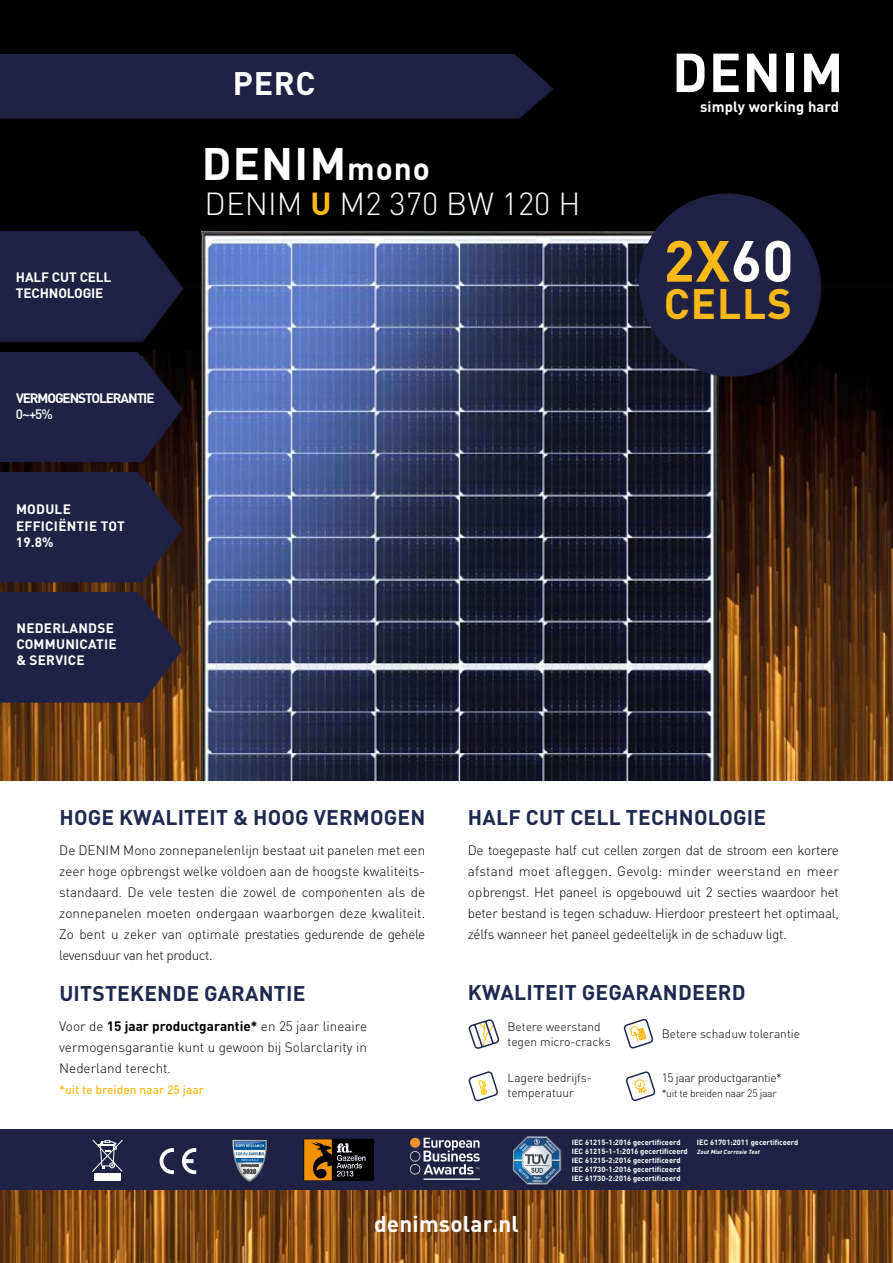
<style>
.page{position:relative;width:893px;height:1263px;background:#fff}
.page>*{position:absolute;margin:0;border:0;box-sizing:border-box;transform-origin:0 0}
.t1{font:700 57.15px "DIN Pro";color:#fbb917}
.t2{font:700 54px "DIN Pro";letter-spacing:.02em;color:#fff}
.t3{font:700 45px "DIN Pro";letter-spacing:.03em;color:#fff}
.t4{font:700 42px "DIN Pro";letter-spacing:.02em;color:#fbb917}
.t5{font:700 32.25px "DIN Pro";color:#fff}
.t6{font:300 31.5px "DIN Pro";color:#fff}
.t7{font:700 22.5px "DIN Pro";letter-spacing:.01em;color:#fff}
.t8{font:700 21px "DIN Pro";letter-spacing:.01em;color:#1e294f}
.t9{font:700 14.7px "DIN Pro";letter-spacing:.01em;color:#fff}
.t10{font:300 13.5px/21px "DIN Pro";letter-spacing:-.02em;color:#000;text-align:justify}
.t11{font:700 13.5px/16.2px "DIN Pro";letter-spacing:.01em;color:#fff}
.t12{font:700 13.5px/16.2px "DIN Pro";letter-spacing:-.01em;color:#fff}
.t13{font:700 13.5px "DIN Pro";letter-spacing:-.08em;color:#fff}
.t14{font:500 13.5px "DIN Pro";color:#fff}
.t15{font:300 12px/15px "DIN Pro";color:#000}
.t16{font:500 12px "DIN Pro";color:#fbb917}
.t17{font:300 12px "DIN Pro";letter-spacing:-.03em;color:#000}
.t18{font:300 10.5px "DIN Pro";letter-spacing:-.03em;color:#000}
.t19{font:700 7.5px/9px "DIN Pro";color:#fff}
.t20{font:italic 700 6px "DIN Pro";color:#fff}
.s1{font-size:31.5px}
.s2{font-weight:700;color:#fbb917}
.s3{color:#fff}
.s4{font-weight:700}
</style>
<div class="page">
<img style="left:0;top:1190px;width:893px;height:73px">
<div style="left:0;top:0;width:893px;height:286px;background:#000"></div>
<img style="left:0;top:282px;width:893px;height:499px">
<img style="left:201px;top:232px;width:518px;height:549px">
<div style="left:0;top:58px;width:554px;height:61px;background:#1f2245"></div>
<div style="left:0;top:54px;width:514px;height:59px;background:#1f2245"></div>
<svg style="left:514px;top:54px;width:35px;height:59px"></svg>
<svg style="left:0;top:281px;width:183px;height:422px;background:#25181a"></svg>
<div style="left:0;top:232px;width:138px;height:105px;background:#1f2245"></div>
<svg style="left:138px;top:232px;width:40px;height:105px"></svg>
<div style="left:0;top:352px;width:137px;height:105px;background:#1f2245"></div>
<svg style="left:137px;top:352px;width:40px;height:105px;background:#19172d"></svg>
<div style="left:0;top:472px;width:137px;height:105px;background:#1f2245"></div>
<svg style="left:137px;top:472px;width:40px;height:105px;background:#261e2f"></svg>
<div style="left:0;top:592px;width:137px;height:105px;background:#1f2245"></div>
<svg style="left:137px;top:592px;width:40px;height:105px;background:#312530"></svg>
<div style="left:0;top:1129px;width:893px;height:61px;background:#1f2245"></div>
<svg style="left:468px;top:1019px;width:32px;height:30px"></svg>
<svg style="left:623px;top:1018px;width:31px;height:31px"></svg>
<svg style="left:626px;top:1071px;width:30px;height:30px"></svg>
<svg style="left:468px;top:1071px;width:30px;height:31px"></svg>
<div style="left:94px;top:1173px;width:27px;height:7px;background:#fff"></div>
<svg style="left:92px;top:1139px;width:31px;height:33px"></svg>
<svg style="left:160px;top:1148px;width:14px;height:26px"></svg>
<svg style="left:182px;top:1148px;width:14px;height:26px"></svg>
<svg style="left:304px;top:1139px;width:70px;height:42px;background:#533915"></svg>
<svg style="left:232px;top:1140px;width:35px;height:42px"></svg>
<img style="left:410px;top:1137px;width:70px;height:43px">
<img style="left:512px;top:1136px;width:50px;height:49px">
<svg style="left:643px;top:206px;width:178px;height:170px"></svg>
<div style="left:639px;top:193px;width:177px;height:178px;background:#1f2245;border-radius:50%"></div>
<p class="t12" style="left:16px;top:269px;width:97px">HALF CUT CELL<br>TECHNOLOGIE</p>
<p class="t13" style="left:16px;top:389px;width:140px">VERMOGENSTOLERANTIE</p>
<p class="t14" style="left:16px;top:405px;width:38px">0~+5%</p>
<p class="t11" style="left:16px;top:501px;width:110px">MODULE<br>EFFICIËNTIE TOT<br>19.8%</p>
<p class="t11" style="left:16px;top:619px;width:102px">NEDERLANDSE<br>COMMUNICATIE &amp; SERVICE</p>
<h3 class="t5" style="left:233px;top:62px;width:84px">PERC</h3>
<h3 class="t3" style="left:202px;top:133px;width:230px">DENIM<span class="s1">mono</span></h3>
<h3 class="t6" style="left:205px;top:182px;width:377px">DENIM <span class="s2">U</span> M2 370 BW 120 H</h3>
<h2 class="t2" style="left:672px;top:36px;width:173px">DENIM</h2>
<p class="t9" style="left:700px;top:97px;width:141px">simply working hard</p>
<h1 class="t1" style="left:664px;top:222px;width:131px">2X<span class="s3">60</span></h1>
<h3 class="t4" style="left:664px;top:276px;width:129px">CELLS</h3>
<h3 class="t8" style="left:59px;top:803px;width:367px">HOGE KWALITEIT &amp; HOOG VERMOGEN</h3>
<p class="t10" style="left:59px;top:839px;width:367px">De DENIM Mono zonnepanelenlijn bestaat uit panelen met een zeer hoge opbrengst welke voldoen aan de hoogste kwaliteits&shy;standaard. De vele testen die zowel de componenten als de zonnepanelen moeten ondergaan waarborgen deze kwaliteit.<br>Zo bent u zeker van optimale prestaties gedurende de gehele levensduur van het product.</p>
<h3 class="t8" style="left:59px;top:979px;width:248px">UITSTEKENDE GARANTIE</h3>
<p class="t10" style="left:59px;top:1015px;width:309px">Voor de <span class="s4">15 jaar productgarantie*</span> en 25 jaar lineaire vermogensgarantie kunt u gewoon bij Solarclarity in Nederland terecht.</p>
<p class="t16" style="left:59px;top:1081px;width:146px">*uit te breiden naar 25 jaar</p>
<h3 class="t8" style="left:468px;top:803px;width:300px">HALF CUT CELL TECHNOLOGIE</h3>
<p class="t10" style="left:468px;top:839px;width:373px">De toegepaste half cut cellen zorgen dat de stroom een kortere afstand moet afleggen. Gevolg: minder weerstand en meer opbrengst. Het paneel is opgebouwd uit 2 secties waardoor het beter bestand is tegen schaduw. Hierdoor presteert het optimaal, zélfs wanneer het paneel gedeeltelijk in de schaduw ligt.</p>
<h3 class="t8" style="left:468px;top:978px;width:279px">KWALITEIT GEGARANDEERD</h3>
<p class="t15" style="left:507px;top:1019px;width:105px">Betere weerstand tegen micro-cracks</p>
<p class="t15" style="left:507px;top:1069px;width:86px">Lagere bedrijfs&shy;temperatuur</p>
<p class="t15" style="left:662px;top:1026px;width:140px">Betere schaduw tolerantie</p>
<p class="t17" style="left:662px;top:1070px;width:122px">15 jaar productgarantie*</p>
<p class="t18" style="left:662px;top:1086px;width:117px">*uit te breiden naar 25 jaar</p>
<p class="t19" style="left:572px;top:1137px;width:118px">IEC 61215-1:2016 gecertificeerd IEC 61215-1-1:2016 gecertificeerd IEC 61215-2:2016 gecertificeerd IEC 61730-1:2016 gecertificeerd IEC 61730-2:2016 gecertificeerd</p>
<p class="t19" style="left:697px;top:1137px;width:103px">IEC 61701:2011 gecertificeerd</p>
<p class="t20" style="left:697px;top:1147px;width:66px">ZoutMistCorrosie Test</p>
<h3 class="t7" style="left:374px;top:1208px;width:146px">denimsolar.nl</h3>
</div>
